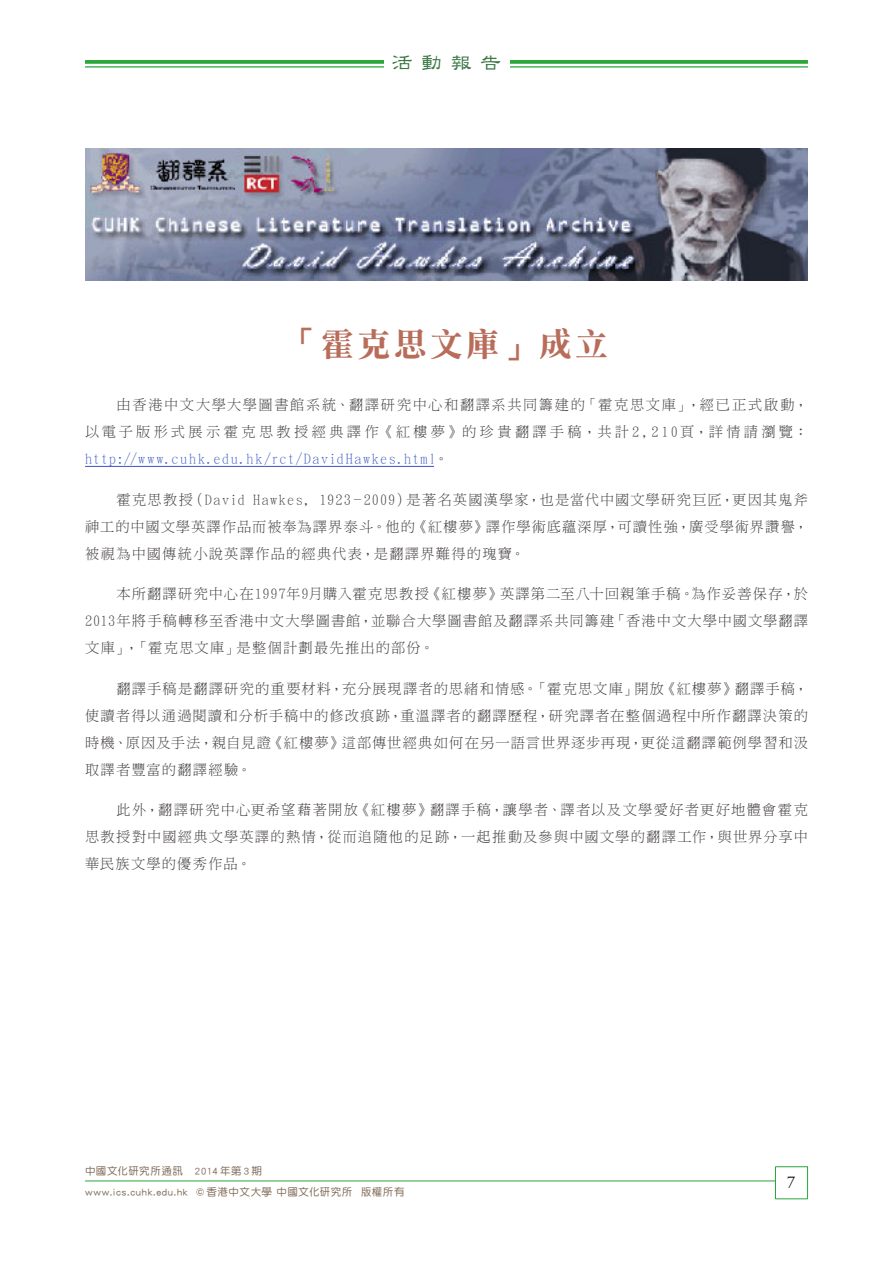
<style>
.page{position:relative;width:893px;height:1263px;background:#fff}
.page>*{position:absolute;margin:0;border:0;box-sizing:border-box;transform-origin:0 0}
.t1{font:33px "DF Li Song W7 WINP BF";letter-spacing:.1em;color:#b86d5a}
.t2{font:21px "DF Li Shu W5 WINP BF";color:#397642}
.t3{font:16.5px "Adobe Garamond Pro";color:#000}
.t4{font:14.25px/27px "DF Ming Lt HKSCS U";letter-spacing:.085em;color:#3e3a39;text-align:justify}
.t5{font:10.5px "DF Yuan Md HKP BF";letter-spacing:.05em;color:#816d5a}
.s1{color:#3956c1}
</style>
<div class="page">
<div style="left:775px;top:1166px;width:33px;height:33px;background:#fff;border:1px solid #2aa738"></div>
<hr style="left:85px;top:1180px;width:690px;height:1px;background:#2aa738">
<svg style="left:85px;top:60px;width:723px;height:4px;background:#37ac44"></svg>
<hr style="left:85px;top:66px;width:723px;height:2px;background:#2aa738">
<div style="left:384px;top:52px;width:125px;height:23px;background:#fff"></div>
<hr style="left:85px;top:466px;width:349px;height:1px;background:#3956c1">
<img style="left:85px;top:148px;width:723px;height:133px">
<h2 class="t2" style="left:392px;top:52px;width:111px">活動報告</h2>
<h1 class="t1" style="left:285px;top:327px;width:325px">「霍克思文庫」成立</h1>
<p class="t4" style="left:85px;top:391px;width:724px;text-indent:31px">由香港中文大學大學圖書館系統、翻譯研究中心和翻譯系共同籌建的「霍克思文庫」，經已正式啟動，以電子版形式展示霍克思教授經典譯作《紅樓夢》的珍貴翻譯手稿，共計2,210頁，詳情請瀏覽：<span class="s1">http://www.cuhk.edu.hk/rct/DavidHawkes.html</span>。</p>
<p class="t4" style="left:85px;top:486px;width:724px;text-indent:32px">霍克思教授（David Hawkes, 1923–2009）是著名英國漢學家，也是當代中國文學研究巨匠，更因其鬼斧神工的中國文學英譯作品而被奉為譯界泰斗。他的《紅樓夢》譯作學術底蘊深厚，可讀性強，廣受學術界讚譽，被視為中國傳統小說英譯作品的經典代表，是翻譯界難得的瑰寶。</p>
<p class="t4" style="left:85px;top:580px;width:724px;text-indent:32px">本所翻譯研究中心在1997年9月購入霍克思教授《紅樓夢》英譯第二至八十回親筆手稿。為作妥善保存，於2013年將手稿轉移至香港中文大學圖書館，並聯合大學圖書館及翻譯系共同籌建「香港中文大學中國文學翻譯文庫」，「霍克思文庫」是整個計劃最先推出的部份。</p>
<p class="t4" style="left:85px;top:675px;width:724px;text-indent:32px">翻譯手稿是翻譯研究的重要材料，充分展現譯者的思緒和情感。「霍克思文庫」開放《紅樓夢》翻譯手稿，使讀者得以通過閱讀和分析手稿中的修改痕跡，重溫譯者的翻譯歷程，研究譯者在整個過程中所作翻譯決策的時機、原因及手法，親自見證《紅樓夢》這部傳世經典如何在另一語言世界逐步再現，更從這翻譯範例學習和汲取譯者豐富的翻譯經驗。</p>
<p class="t4" style="left:85px;top:796px;width:724px;text-indent:32px">此外，翻譯研究中心更希望藉著開放《紅樓夢》翻譯手稿，讓學者、譯者以及文學愛好者更好地體會霍克思教授對中國經典文學英譯的熱情，從而追隨他的足跡，一起推動及參與中國文學的翻譯工作，與世界分享中華民族文學的優秀作品。</p>
<p class="t5" style="left:85px;top:1166px;width:178px">中國文化研究所通訊　2014 年第 3 期</p>
<p class="t5" style="left:85px;top:1187px;width:321px">www.ics.cuhk.edu.hk © 香港中文大學 中國文化研究所 版權所有</p>
<p class="t3" style="left:787px;top:1172px;width:10px">7</p>
</div>
